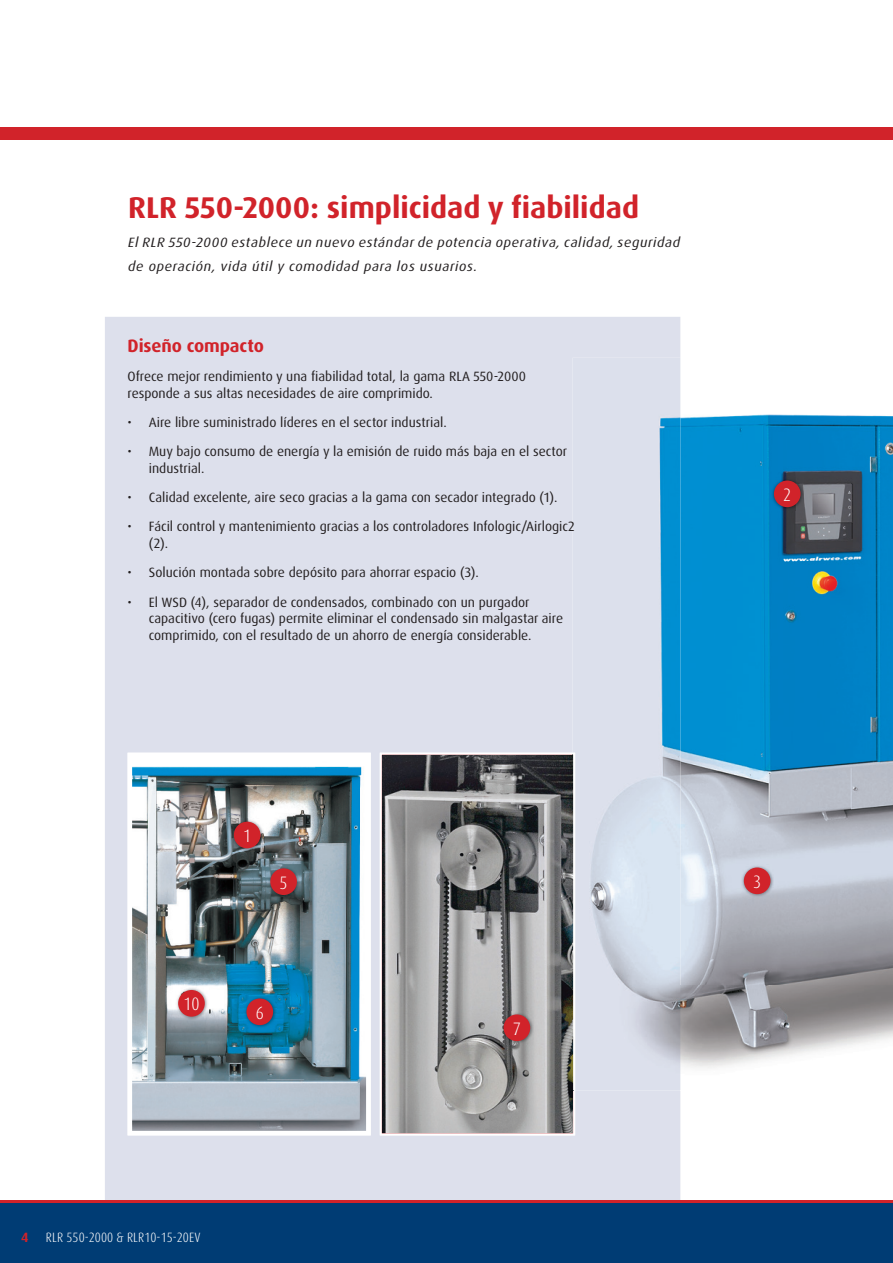
<style>
.page{position:relative;width:893px;height:1263px;background:#fff}
.page>*{position:absolute;margin:0;border:0;box-sizing:border-box;transform-origin:0 0}
.t1{font:700 30px "Dax Pro";color:#d1232a}
.t2{font:700 18px "Dax Pro";letter-spacing:-.005em;color:#d1232a}
.t3{font:300 condensed 18px "Dax Pro";color:#fff}
.t4{font:13.5px/16.5px "Dax Pro";color:#231f20}
.t5{font:italic 13.5px/24px "Dax Pro";letter-spacing:.04em;color:#231f20;scale:1.05 1}
.t6{font:300 condensed 13.5px "Dax Pro";color:#fff}
.t7{font:700 13.5px "Dax Pro";color:#d1232a}
</style>
<div class="page">
<div style="left:105px;top:317px;width:575px;height:883px;background:#dde0ec"></div>
<svg style="left:380px;top:753px;width:195px;height:382px;background:#909091"></svg>
<div style="left:0;top:128px;width:893px;height:12px;background:#d1232a"></div>
<div style="left:0;top:1202px;width:893px;height:61px;background:#003c74"></div>
<hr style="left:0;top:1200px;width:893px;height:3px;background:#d1232a">
<img style="left:128px;top:753px;width:243px;height:382px">
<img style="left:175px;top:987px;width:33px;height:33px">
<div style="left:178px;top:990px;width:27px;height:27px;background:#d1232a;border-radius:50%"></div>
<img style="left:244px;top:996px;width:32px;height:32px">
<div style="left:246px;top:998px;width:27px;height:27px;background:#d1232a;border-radius:50%"></div>
<img style="left:231px;top:819px;width:33px;height:33px">
<div style="left:234px;top:822px;width:26px;height:26px;background:#d1232a;border-radius:50%"></div>
<img style="left:267px;top:865px;width:33px;height:33px">
<div style="left:270px;top:868px;width:27px;height:27px;background:#d1232a;border-radius:50%"></div>
<img style="left:501px;top:1012px;width:33px;height:32px">
<div style="left:504px;top:1014px;width:26px;height:27px;background:#d1232a;border-radius:50%"></div>
<img style="left:572px;top:358px;width:321px;height:732px">
<img style="left:572px;top:753px;width:3px;height:337px">
<img style="left:741px;top:865px;width:33px;height:32px">
<div style="left:744px;top:867px;width:26px;height:27px;background:#d1232a;border-radius:50%"></div>
<img style="left:771px;top:478px;width:33px;height:32px">
<div style="left:774px;top:480px;width:27px;height:27px;background:#d1232a;border-radius:50%"></div>
<h1 class="t1" style="left:128px;top:189px;width:512px">RLR 550-2000: simplicidad y fiabilidad</h1>
<p class="t5" style="left:128px;top:230px;width:527px">El RLR 550-2000 establece un nuevo estándar de potencia operativa, calidad, seguridad de operación, vida útil y comodidad para los usuarios.</p>
<h2 class="t2" style="left:128px;top:334px;width:138px">Diseño compacto</h2>
<p class="t4" style="left:128px;top:369px;width:400px">Ofrece mejor rendimiento y una fiabilidad total, la gama RLA 550-2000 responde a sus altas necesidades de aire comprimido.</p>
<p class="t4" style="left:128px;top:414px;width:321px">• Aire libre suministrado líderes en el sector industrial.</p>
<p class="t4" style="left:149px;top:444px;width:420px;text-indent:-21px">• Muy bajo consumo de energía y la emisión de ruido más baja en el sector industrial.</p>
<p class="t4" style="left:128px;top:489px;width:432px">• Calidad excelente, aire seco gracias a la gama con secador integrado (1).</p>
<p class="t4" style="left:149px;top:519px;width:427px;text-indent:-21px">• Fácil control y mantenimiento gracias a los controladores Infologic/Airlogic2 (2).</p>
<p class="t4" style="left:128px;top:564px;width:353px">• Solución montada sobre depósito para ahorrar espacio (3).</p>
<p class="t4" style="left:149px;top:594px;width:416px;text-indent:-21px">• El WSD (4), separador de condensados, combinado con un purgador capacitivo (cero fugas) permite eliminar el condensado sin malgastar aire comprimido, con el resultado de un ahorro de energía considerable.</p>
<h2 class="t3" style="left:783px;top:483px;width:10px">2</h2>
<h2 class="t3" style="left:183px;top:992px;width:18px">10</h2>
<h2 class="t3" style="left:243px;top:824px;width:10px">1</h2>
<h2 class="t3" style="left:280px;top:871px;width:10px">5</h2>
<h2 class="t3" style="left:256px;top:1001px;width:10px">6</h2>
<h2 class="t3" style="left:513px;top:1017px;width:10px">7</h2>
<h2 class="t3" style="left:753px;top:870px;width:10px">3</h2>
<p class="t7" style="left:21px;top:1228px;width:9px">4</p>
<p class="t6" style="left:46px;top:1228px;width:156px">RLR 550-2000 &amp; RLR10-15-20EV</p>
</div>
